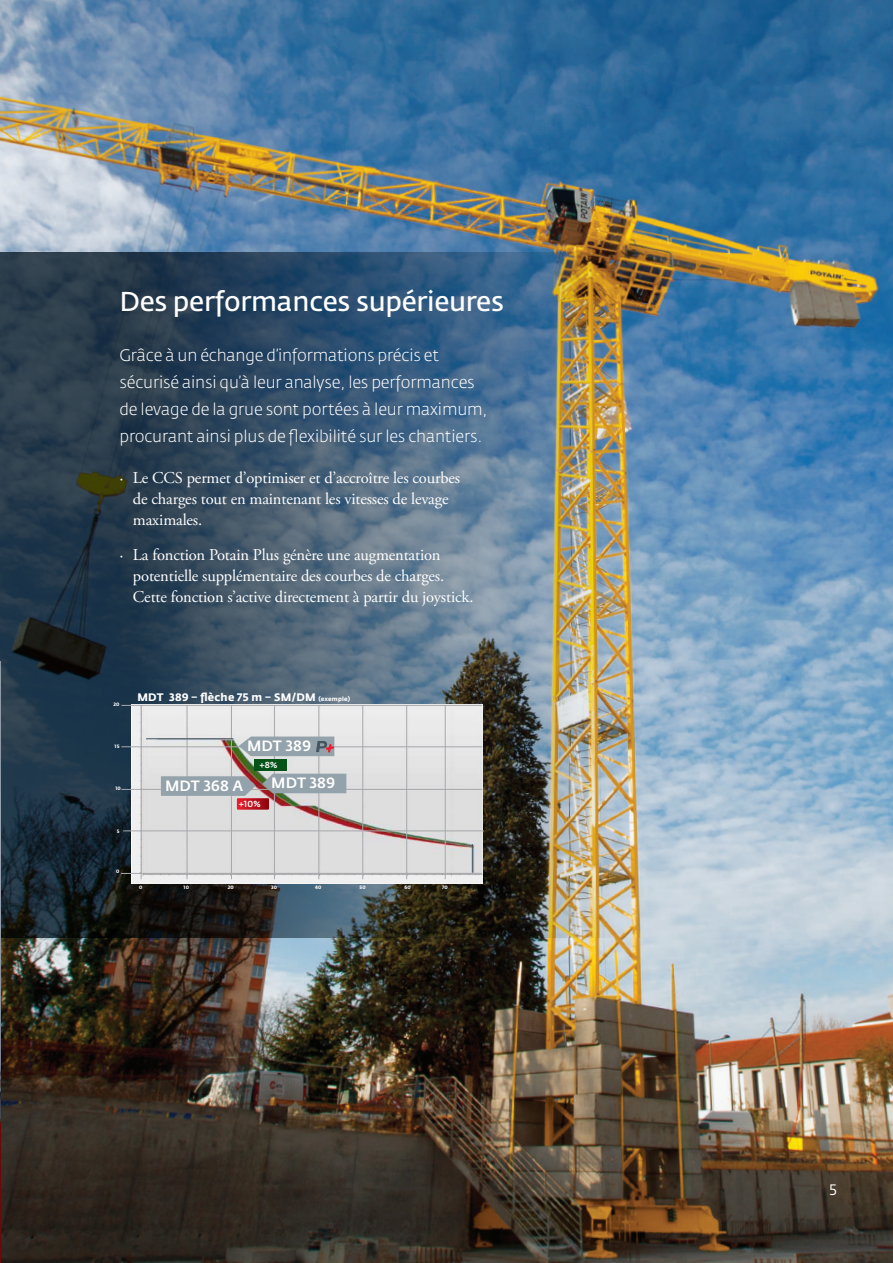
<style>
.page{position:relative;width:893px;height:1263px;background:#fff}
.page>*{position:absolute;margin:0;border:0;box-sizing:border-box;transform-origin:0 0}
.t1{font:600 27px "Fedra Sans Pro";letter-spacing:-.01em;color:#fff}
.t2{font:16.5px/21px "Adobe Garamond Pro";letter-spacing:-.01em;color:#fff}
.t3{font:300 16.5px/27px "Fedra Sans Pro";letter-spacing:-.01em;color:#fff}
.t4{font:15px "Fedra Sans Pro";color:#fff}
.t5{font:500 14.85px "Fedra Sans Pro";letter-spacing:.005em;color:#fff}
.t6{font:700 10.8px "Fedra Sans Pro";letter-spacing:.02em;color:#fff}
.t7{font:500 8.7px "Fedra Sans Pro";color:#fff}
.t8{font:700 4.8px "Fedra Sans Pro";letter-spacing:.02em;color:#fff}
.s1{font-size:6px}
</style>
<div class="page">
<img style="left:1px;top:0;width:892px;height:1263px">
<img style="left:1px;top:252px;width:680px;height:686px">
<hr style="left:0;top:1123px;width:1px;height:140px;background:#68090d">
<img style="left:132px;top:704px;width:350px;height:180px">
<hr style="left:121px;top:873px;width:361px;height:1px;background:#a8a9ad">
<hr style="left:121px;top:789px;width:361px;height:1px;background:#a8a9ad">
<hr style="left:121px;top:746px;width:361px;height:1px;background:#a8a9ad">
<hr style="left:121px;top:705px;width:361px;height:1px;background:#a8a9ad">
<hr style="left:141px;top:705px;width:1px;height:174px;background:#a8a9ad">
<hr style="left:187px;top:705px;width:1px;height:174px;background:#a8a9ad">
<hr style="left:231px;top:705px;width:1px;height:174px;background:#a8a9ad">
<hr style="left:274px;top:705px;width:1px;height:174px;background:#a8a9ad">
<hr style="left:318px;top:705px;width:1px;height:174px;background:#a8a9ad">
<hr style="left:362px;top:705px;width:1px;height:174px;background:#a8a9ad">
<hr style="left:445px;top:705px;width:1px;height:174px;background:#a8a9ad">
<svg style="left:161px;top:774px;width:185px;height:36px;background:#aea7aa"></svg>
<div style="left:254px;top:759px;width:33px;height:12px;background:#065319"></div>
<svg style="left:472px;top:844px;width:1px;height:29px"></svg>
<hr style="left:146px;top:738px;width:87px;height:1px;background:#41525c">
<hr style="left:406px;top:705px;width:1px;height:174px;background:#a8a9ad">
<hr style="left:123px;top:830px;width:361px;height:1px;background:#a8a9ad">
<img style="left:0;top:662px;width:1px;height:456px">
<svg style="left:239px;top:736px;width:95px;height:20px;background:#96a1a9"></svg>
<h1 class="t1" style="left:119px;top:285px;width:386px">Des performances supérieures</h1>
<p class="t3" style="left:119px;top:342px;width:369px">Grâce à un échange d’informations précis et sécurisé ainsi qu’à leur analyse, les performances de levage de la grue sont portées à leur maximum, procurant ainsi plus de flexibilité sur les chantiers.</p>
<p class="t2" style="left:133px;top:468px;width:329px;text-indent:-14px">· Le CCS permet d’optimiser et d’accroître les courbes de charges tout en maintenant les vitesses de levage maximales.</p>
<p class="t2" style="left:133px;top:545px;width:342px;text-indent:-14px">· La fonction Potain Plus génère une augmentation potentielle supplémentaire des courbes de charges.<br>Cette fonction s’active directement à partir du joystick.</p>
<p class="t8" style="left:113px;top:702px;width:7px">20</p>
<p class="t8" style="left:115px;top:744px;width:6px">15</p>
<p class="t8" style="left:115px;top:785px;width:7px">10</p>
<p class="t8" style="left:117px;top:828px;width:4px">5</p>
<p class="t8" style="left:116px;top:868px;width:5px">0</p>
<p class="t6" style="left:137px;top:691px;width:214px">MDT 389 – flèche 75 m – SM/DM <span class="s1">(exemple)</span></p>
<p class="t5" style="left:247px;top:737px;width:65px">MDT 389</p>
<p class="t7" style="left:259px;top:759px;width:20px">+8%</p>
<p class="t5" style="left:165px;top:777px;width:80px">MDT 368 A</p>
<p class="t5" style="left:271px;top:774px;width:65px">MDT 389</p>
<p class="t7" style="left:239px;top:798px;width:23px">+10%</p>
<p class="t8" style="left:139px;top:884px;width:5px">0</p>
<p class="t8" style="left:184px;top:884px;width:7px">10</p>
<p class="t8" style="left:228px;top:884px;width:7px">20</p>
<p class="t8" style="left:271px;top:884px;width:7px">30</p>
<p class="t8" style="left:315px;top:884px;width:8px">40</p>
<p class="t8" style="left:360px;top:884px;width:8px">50</p>
<p class="t8" style="left:442px;top:884px;width:7px">70</p>
<p class="t8" style="left:404px;top:884px;width:8px">60</p>
<p class="t4" style="left:829px;top:1180px;width:9px">5</p>
</div>
